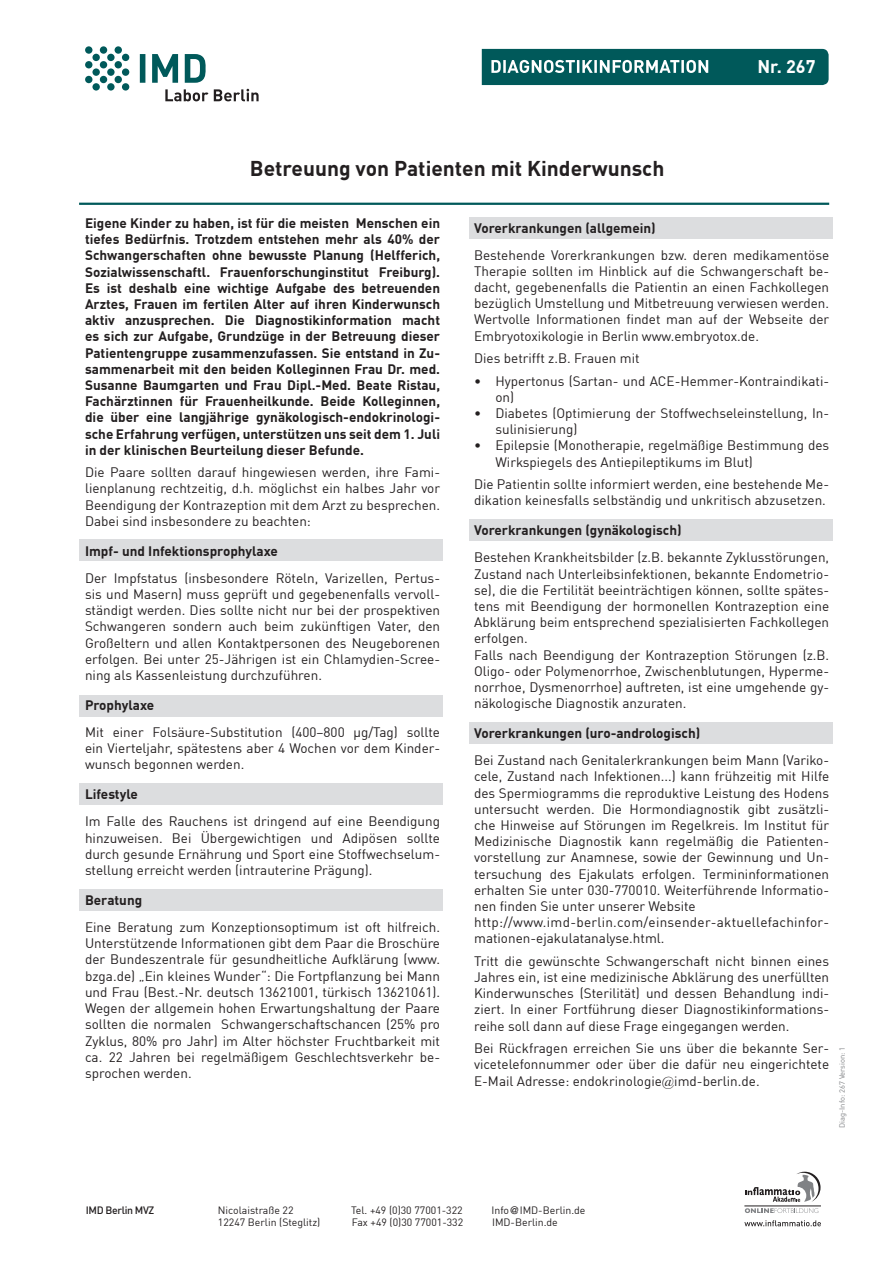
<style>
.page{position:relative;width:893px;height:1263px;background:#fff}
.page>*{position:absolute;margin:0;border:0;box-sizing:border-box;transform-origin:0 0}
.t1{font:700 21px "DIN Offc";color:#231f20}
.t2{font:700 18px "DIN Offc";color:#fff}
.t3{font:13.5px/16.2px "DIN Offc";color:#231f20;text-align:justify}
.t4{font:700 13.5px/16.2px "DIN Offc";color:#231f20;text-align:justify}
.t5{font:10.5px "DIN Offc";color:#231f20}
.t6{font:500 10.5px "DIN Offc";letter-spacing:-.035em;color:#231f20}
.t7{font:7.5px "DIN Offc";color:#808285}
.s1{font-family:"Garamond"}
.s2{font-family:"Helvetica"}
</style>
<div class="page">
<div style="left:79px;top:540px;width:364px;height:21px;background:#dcdddf"></div>
<div style="left:79px;top:695px;width:364px;height:21px;background:#dcdddf"></div>
<div style="left:79px;top:890px;width:364px;height:21px;background:#dcdddf"></div>
<div style="left:79px;top:783px;width:364px;height:22px;background:#dcdddf"></div>
<div style="left:469px;top:722px;width:363px;height:21px;background:#dcdddf"></div>
<div style="left:469px;top:520px;width:363px;height:21px;background:#dcdddf"></div>
<div style="left:469px;top:218px;width:363px;height:21px;background:#dcdddf"></div>
<svg style="left:482px;top:49px;width:347px;height:36px;background:#1c6b6c"></svg>
<hr style="left:79px;top:203px;width:750px;height:2px;background:#00595a">
<svg style="left:140px;top:54px;width:66px;height:29px"></svg>
<svg style="left:165px;top:89px;width:94px;height:12px"></svg>
<svg style="left:85px;top:46px;width:44px;height:45px"></svg>
<svg style="left:744px;top:1220px;width:77px;height:6px"></svg>
<svg style="left:745px;top:1172px;width:75px;height:30px"></svg>
<svg style="left:745px;top:1208px;width:73px;height:5px"></svg>
<hr style="left:744px;top:1205px;width:77px;height:1px;background:#231f20">
<h2 class="t2" style="left:757px;top:55px;width:60px">Nr. 267</h2>
<h1 class="t1" style="left:250px;top:155px;width:416px">Betreuung von Patienten mit Kinderwunsch</h1>
<p class="t4" style="left:85px;top:214px;width:357px">Eigene Kinder zu haben, ist für die meisten Menschen ein tiefes Bedürfnis. Trotzdem entstehen mehr als 40% der Schwangerschaften ohne bewusste Planung (Helfferich, Sozialwissenschaftl. Frauenforschunginstitut Freiburg).<br>Es ist deshalb eine wichtige Aufgabe des betreuenden Arztes, Frauen im fertilen Alter auf ihren Kinderwunsch aktiv anzusprechen. Die Diagnostikinformation macht es sich zur Aufgabe, Grundzüge in der Betreuung dieser Patientengruppe zusammenzufassen. Sie entstand in Zu&shy;sammenarbeit mit den beiden Kolleginnen Frau Dr. med.<br>Susanne Baumgarten und Frau Dipl.-Med. Beate Ristau, Fachärztinnen für Frauenheilkunde. Beide Kolleginnen, die über eine langjährige gynäkologisch-endokrinologi&shy;sche Erfahrung verfügen, unterstützen uns seit dem 1. Juli in der klinischen Beurteilung dieser Befunde.</p>
<p class="t3" style="left:85px;top:464px;width:357px">Die Paare sollten darauf hingewiesen werden, ihre Fami&shy;lienplanung rechtzeitig, d.h. möglichst ein halbes Jahr vor Beendigung der Kontrazeption mit dem Arzt zu besprechen.<br>Dabei sind insbesondere zu beachten:</p>
<p class="t4" style="left:85px;top:542px;width:194px">Impf- und Infektionsprophylaxe</p>
<p class="t3" style="left:85px;top:570px;width:357px">Der Impfstatus (insbesondere Röteln, Varizellen, Pertus&shy;sis und Masern) muss geprüft und gegebenenfalls vervoll&shy;ständigt werden. Dies sollte nicht nur bei der prospektiven Schwangeren sondern auch beim zukünftigen Vater, den Großeltern und allen Kontaktpersonen des Neugeborenen erfolgen. Bei unter 25-Jährigen ist ein Chlamydien-Scree&shy;ning als Kassenleistung durchzuführen.</p>
<p class="t4" style="left:85px;top:696px;width:71px">Prophylaxe</p>
<p class="t3" style="left:85px;top:724px;width:357px">Mit einer Folsäure-Substitution (400–800 µg/Tag) sollte ein Vierteljahr, spätestens aber 4 Wochen vor dem Kinder&shy;wunsch begonnen werden.</p>
<p class="t4" style="left:85px;top:786px;width:54px">Lifestyle</p>
<p class="t3" style="left:85px;top:813px;width:357px">Im Falle des Rauchens ist dringend auf eine Beendigung hinzuweisen. Bei Übergewichtigen und Adipösen sollte durch gesunde Ernährung und Sport eine Stoffwechselum&shy;stellung erreicht werden (intrauterine Prägung).</p>
<p class="t4" style="left:85px;top:891px;width:59px">Beratung</p>
<p class="t3" style="left:85px;top:919px;width:357px">Eine Beratung zum Konzeptionsoptimum ist oft hilfreich.<br>Unterstützende Informationen gibt dem Paar die Broschüre der Bundeszentrale für gesundheitliche Aufklärung (www. bzga.de) „Ein kleines Wunder“: Die Fortpflanzung bei Mann und Frau (Best.-Nr. deutsch 13621001, türkisch 13621061).<br>Wegen der allgemein hohen Erwartungshaltung der Paare sollten die normalen Schwangerschaftschancen (25% pro Zyklus, 80% pro Jahr) im Alter höchster Fruchtbarkeit mit ca. 22 Jahren bei regelmäßigem Geschlechtsverkehr be&shy;sprochen werden.</p>
<p class="t4" style="left:474px;top:219px;width:183px">Vorerkrankungen (allgemein)</p>
<p class="t3" style="left:474px;top:246px;width:357px">Bestehende Vorerkrankungen bzw. deren medikamentöse Therapie sollten im Hinblick auf die Schwangerschaft be&shy;dacht, gegebenenfalls die Patientin an einen Fachkollegen bezüglich Umstellung und Mitbetreuung verwiesen werden.<br>Wertvolle Informationen findet man auf der Webseite der Embryotoxikologie in Berlin www.embryotox.de.</p>
<p class="t3" style="left:474px;top:350px;width:167px">Dies betrifft z.B. Frauen mit</p>
<p class="t3" style="left:495px;top:372px;width:335px;text-indent:-21px">• Hypertonus (Sartan- und ACE-Hemmer-Kontraindikati&shy;on)</p>
<p class="t3" style="left:495px;top:405px;width:335px;text-indent:-21px">• Diabetes (Optimierung der Stoffwechseleinstellung, In&shy;sulinisierung)</p>
<p class="t3" style="left:495px;top:437px;width:335px;text-indent:-21px">• Epilepsie (Monotherapie, regelmäßige Bestimmung des<br>Wirkspiegels des Antiepileptikums im Blut)</p>
<p class="t3" style="left:474px;top:476px;width:357px">Die Patientin sollte informiert werden, eine bestehende Me&shy;dikation keinesfalls selbständig und unkritisch abzusetzen.</p>
<p class="t4" style="left:474px;top:522px;width:209px">Vorerkrankungen (gynäkologisch)</p>
<p class="t3" style="left:474px;top:549px;width:357px;text-align:left">Bestehen Krankheitsbilder (z.B. bekannte Zyklusstörungen, Zustand nach Unterleibsinfektionen, bekannte Endometrio&shy;se), die die Fertilität beeinträchtigen können, sollte spätes&shy;tens mit Beendigung der hormonellen Kontrazeption eine Abklärung beim entsprechend spezialisierten Fachkollegen erfolgen.<br>Falls nach Beendigung der Kontrazeption Störungen (z.B.<br>Oligo- oder Polymenorrhoe, Zwischenblutungen, Hyperme&shy;norrhoe, Dysmenorrhoe) auftreten, ist eine umgehende gy&shy;näkologische Diagnostik anzuraten.</p>
<p class="t4" style="left:474px;top:724px;width:228px">Vorerkrankungen (uro-andrologisch)</p>
<p class="t3" style="left:474px;top:752px;width:357px;text-align:left">Bei Zustand nach Genitalerkrankungen beim Mann (Variko&shy;cele, Zustand nach Infektionen...) kann frühzeitig mit Hilfe des Spermiogramms die reproduktive Leistung des Hodens untersucht werden. Die Hormondiagnostik gibt zusätzli&shy;che Hinweise auf Störungen im Regelkreis. Im Institut für Medizinische Diagnostik kann regelmäßig die Patienten&shy;vorstellung zur Anamnese, sowie der Gewinnung und Un&shy;tersuchung des Ejakulats erfolgen. Termininformationen erhalten Sie unter 030-770010. Weiterführende Informatio&shy;nen finden Sie unter unserer Website http://www.imd-berlin.com/einsender-aktuellefachinfor&shy;mationen-ejakulatanalyse.html.</p>
<p class="t3" style="left:474px;top:953px;width:357px">Tritt die gewünschte Schwangerschaft nicht binnen eines Jahres ein, ist eine medizinische Abklärung des unerfüllten Kinderwunsches (Sterilität) und dessen Behandlung indi&shy;ziert. In einer Fortführung dieser Diagnostikinformations&shy;reihe soll dann auf diese Frage eingegangen werden.</p>
<p class="t3" style="left:474px;top:1040px;width:357px">Bei Rückfragen erreichen Sie uns über die bekannte Ser&shy;vicetelefonnummer oder über die dafür neu eingerichtete E-Mail Adresse: endokrinologie<span class="s1">@</span>imd-berlin.de.</p>
<p class="t7" style="left:837px;top:1128px;width:83px;rotate:-90deg">Diag-Info: 267 Version: 1</p>
<p class="t6" style="left:86px;top:1204px;width:70px">IMD Berlin MVZ</p>
<p class="t5" style="left:218px;top:1203px;width:77px">Nicolaistraße 22</p>
<p class="t5" style="left:351px;top:1203px;width:113px">Tel. +49 (0)30 77001-322</p>
<p class="t5" style="left:491px;top:1203px;width:96px">Info<span class="s2">@</span>IMD-Berlin.de</p>
<p class="t5" style="left:218px;top:1215px;width:104px">12247 Berlin (Steglitz)</p>
<p class="t5" style="left:352px;top:1215px;width:113px">Fax +49 (0)30 77001-332</p>
<p class="t5" style="left:492px;top:1215px;width:67px">IMD-Berlin.de</p>
</div>
